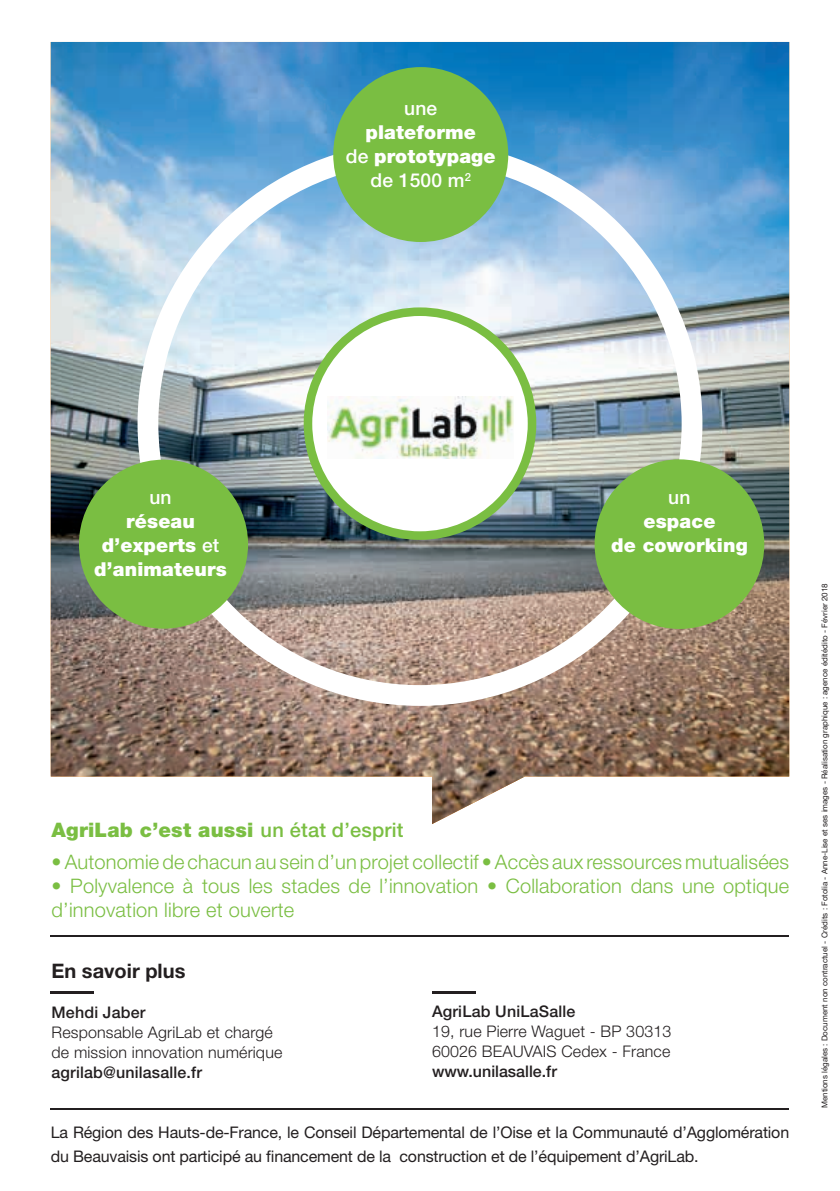
<style>
.page{position:relative;width:840px;height:1191px;background:#fff}
.page>*{position:absolute;margin:0;border:0;box-sizing:border-box;transform-origin:0 0}
.t1{font:300 20px/24px "Helvetica Neue LT";letter-spacing:.01em;color:#7abe42}
.t2{font:900 20px "Helvetica Neue LT";letter-spacing:.01em;color:#7abe42}
.t3{font:700 20px "Helvetica Neue LT";color:#231f20}
.t4{font:900 19.2px/24px "Helvetica Neue LT";letter-spacing:.01em;color:#fff;text-align:center}
.t5{font:300 16px/20px "Helvetica Neue LT";letter-spacing:.01em;color:#231f20}
.t6{font:16px/24px "Helvetica Neue LT";letter-spacing:-.01em;color:#231f20}
.t7{font:8px "Helvetica Neue LT";color:#231f20}
.s1{font-weight:500}
</style>
<div class="page">
<img style="left:51px;top:42px;width:737px;height:782px">
<img style="left:137px;top:141px;width:565px;height:565px">
<hr style="left:51px;top:1108px;width:737px;height:1px;background:#231f20">
<hr style="left:51px;top:935px;width:737px;height:1px;background:#231f20">
<hr style="left:51px;top:991px;width:43px;height:2px;background:#231f20">
<hr style="left:432px;top:991px;width:43px;height:2px;background:#231f20">
<svg style="left:303px;top:307px;width:233px;height:233px"></svg>
<img style="left:327px;top:397px;width:185px;height:62px">
<svg style="left:333px;top:67px;width:175px;height:175px;background:#73b862"></svg>
<svg style="left:79px;top:460px;width:169px;height:168px;background:#7bb14f"></svg>
<svg style="left:594px;top:459px;width:169px;height:170px;background:#81b653"></svg>
<p class="t4" style="left:345px;top:96px;width:151px"><span class="s1">une<br></span>plateforme<br><span class="s1">de</span> prototypage <span class="s1">de 1500 m</span><sup>2</sup></p>
<p class="t4" style="left:94px;top:485px;width:134px"><span class="s1">un<br></span>réseau d’experts <span class="s1">et </span>d’animateurs</p>
<p class="t4" style="left:610px;top:485px;width:138px"><span class="s1">un<br></span>espace<br>de coworking</p>
<p class="t2" style="left:52px;top:818px;width:353px">AgriLab c’est aussi <span class="s1">un état d’esprit</span></p>
<p class="t1" style="left:52px;top:849px;width:738px">• Autonomie de chacun au sein d’un projet collectif • Accès aux ressources mutualisées</p>
<p class="t1" style="left:52px;top:873px;width:738px">• Polyvalence à tous les stades de l’innovation • Collaboration dans une optique d’innovation libre et ouverte</p>
<p class="t3" style="left:52px;top:958px;width:135px">En savoir plus</p>
<p class="t5" style="left:52px;top:1002px;width:232px"><span class="s1">Mehdi Jaber<br></span>Responsable AgriLab et chargé de mission innovation numérique <span class="s1">agrilab@unilasalle.fr</span></p>
<p class="t5" style="left:432px;top:1001px;width:241px"><span class="s1">AgriLab UniLaSalle<br></span>19, rue Pierre Waguet - BP 30313<br>60026 BEAUVAIS Cedex - France <span class="s1">www.unilasalle.fr</span></p>
<p class="t6" style="left:51px;top:1120px;width:739px">La Région des Hauts-de-France, le Conseil Départemental de l’Oise et la Communauté d’Agglomération du Beauvaisis ont participé au financement de la construction et de l’équipement d’AgriLab.</p>
<p class="t7" style="left:819px;top:1108px;width:526px;rotate:-90deg">Mentions légales : Document non contractuel - Crédits : Fotolia - Anne-Lise et ses images - Réalisation graphique : agence éditédito - Février 2018</p>
</div>
